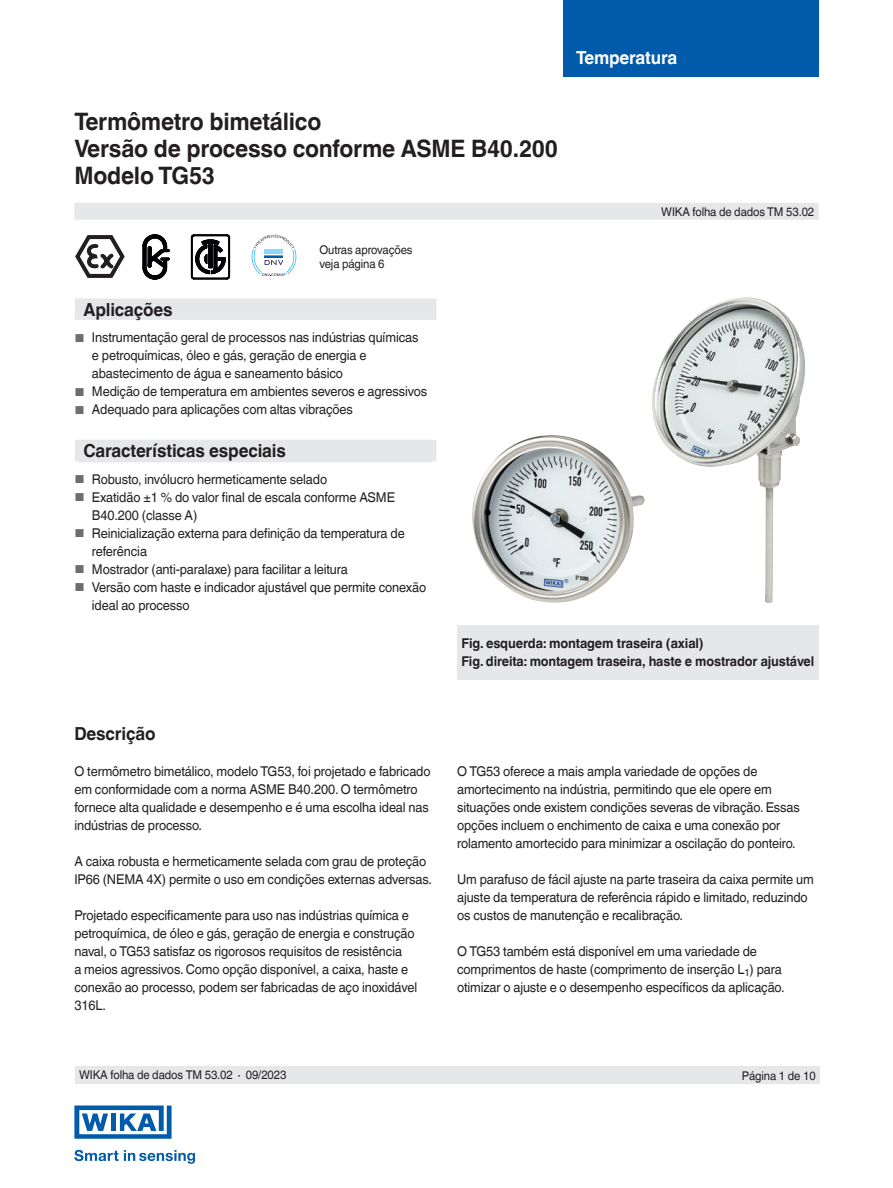
<style>
.page{position:relative;width:893px;height:1188px;background:#fff}
.page>*{position:absolute;margin:0;border:0;box-sizing:border-box;transform-origin:0 0}
.t1{font:700 24px/27px "Helvetica World";letter-spacing:-.01em;color:#231f20;scale:.95 1}
.t2{font:700 18px "Helvetica World";letter-spacing:-.01em;color:#231f20;scale:.95 1}
.t3{font:700 18px "Helvetica World";letter-spacing:-.01em;color:#fff;scale:.95 1}
.t4{font:13.5px/18px "Helvetica World";letter-spacing:-.01em;color:#231f20;scale:.95 1}
.t5{font:700 13.5px/18px "Helvetica World";letter-spacing:-.01em;color:#231f20;scale:.95 1}
.t6{font:12px/13.5px "Helvetica World";letter-spacing:-.01em;color:#231f20;scale:.95 1}
.s1{font-size:11.55px;color:#6c6d70}
</style>
<div class="page">
<div style="left:563px;top:0;width:256px;height:77px;background:#015aaa"></div>
<svg style="left:74px;top:1150px;width:121px;height:14px"></svg>
<svg style="left:74px;top:1106px;width:98px;height:33px"></svg>
<div style="left:74px;top:203px;width:745px;height:17px;background:#e6e7e9"></div>
<div style="left:457px;top:625px;width:362px;height:54px;background:#e6e7e9"></div>
<svg style="left:75px;top:235px;width:50px;height:43px"></svg>
<svg style="left:143px;top:235px;width:26px;height:44px"></svg>
<svg style="left:191px;top:235px;width:39px;height:44px"></svg>
<svg style="left:252px;top:235px;width:44px;height:41px"></svg>
<img style="left:472px;top:435px;width:173px;height:168px">
<img style="left:652px;top:297px;width:154px;height:306px">
<svg style="left:75px;top:298px;width:361px;height:163px"></svg>
<div style="left:79px;top:440px;width:353px;height:22px;background:#e6e7e9"></div>
<div style="left:75px;top:1066px;width:744px;height:18px;background:#e6e7e9"></div>
<h1 class="t1" style="left:74px;top:108px;width:510px">Termômetro bimetálico<br>Versão de processo conforme ASME B40.200<br>Modelo TG53</h1>
<p class="t6" style="left:319px;top:244px;width:100px">Outras aprovações veja página 6</p>
<h2 class="t2" style="left:83px;top:299px;width:95px">Aplicações</h2>
<p class="t4" style="left:92px;top:329px;width:345px;text-indent:-17px"><span class="s1">■</span> Instrumentação geral de processos nas indústrias químicas e petroquímicas, óleo e gás, geração de energia e abastecimento de água e saneamento básico</p>
<p class="t4" style="left:75px;top:383px;width:372px"><span class="s1">■</span> Medição de temperatura em ambientes severos e agressivos</p>
<p class="t4" style="left:75px;top:401px;width:294px"><span class="s1">■</span> Adequado para aplicações com altas vibrações</p>
<h2 class="t2" style="left:83px;top:440px;width:215px">Características especiais</h2>
<p class="t4" style="left:75px;top:470px;width:267px"><span class="s1">■</span> Robusto, invólucro hermeticamente selado</p>
<p class="t4" style="left:92px;top:488px;width:321px;text-indent:-17px"><span class="s1">■</span> Exatidão ±1 % do valor final de escala conforme ASME<br>B40.200 (classe A)</p>
<p class="t4" style="left:92px;top:524px;width:331px;text-indent:-17px"><span class="s1">■</span> Reinicialização externa para definição da temperatura de referência</p>
<p class="t4" style="left:75px;top:560px;width:289px"><span class="s1">■</span> Mostrador (anti-paralaxe) para facilitar a leitura</p>
<p class="t4" style="left:92px;top:578px;width:353px;text-indent:-17px"><span class="s1">■</span> Versão com haste e indicador ajustável que permite conexão ideal ao processo</p>
<h2 class="t3" style="left:576px;top:47px;width:108px">Temperatura</h2>
<p class="t6" style="left:661px;top:205px;width:163px">WIKA folha de dados TM 53.02</p>
<h2 class="t2" style="left:74px;top:723px;width:87px">Descrição</h2>
<p class="t4" style="left:74px;top:762px;width:376px">O termômetro bimetálico, modelo TG53, foi projetado e fabricado em conformidade com a norma ASME B40.200. O termômetro fornece alta qualidade e desempenho e é uma escolha ideal nas indústrias de processo.</p>
<p class="t4" style="left:74px;top:852px;width:378px">A caixa robusta e hermeticamente selada com grau de proteção<br>IP66 (NEMA 4X) permite o uso em condições externas adversas.</p>
<p class="t4" style="left:74px;top:906px;width:362px">Projetado especificamente para uso nas indústrias química e petroquímica, de óleo e gás, geração de energia e construção naval, o TG53 satisfaz os rigorosos requisitos de resistência<br>a meios agressivos. Como opção disponível, a caixa, haste e conexão ao processo, podem ser fabricadas de aço inoxidável 316L.</p>
<p class="t5" style="left:461px;top:634px;width:373px">Fig. esquerda: montagem traseira (axial)<br>Fig. direita: montagem traseira, haste e mostrador ajustável</p>
<p class="t4" style="left:457px;top:763px;width:362px">O TG53 oferece a mais ampla variedade de opções de amortecimento na indústria, permitindo que ele opere em situações onde existem condições severas de vibração. Essas opções incluem o enchimento de caixa e uma conexão por rolamento amortecido para minimizar a oscilação do ponteiro.</p>
<p class="t4" style="left:457px;top:871px;width:377px">Um parafuso de fácil ajuste na parte traseira da caixa permite um ajuste da temperatura de referência rápido e limitado, reduzindo os custos de manutenção e recalibração.</p>
<p class="t4" style="left:457px;top:943px;width:346px">O TG53 também está disponível em uma variedade de comprimentos de haste (comprimento de inserção L<sub>1</sub>) para otimizar o ajuste e o desempenho específicos da aplicação.</p>
<p class="t6" style="left:79px;top:1068px;width:220px">WIKA folha de dados TM 53.02 ∙ 09/2023</p>
<p class="t6" style="left:742px;top:1069px;width:79px">Página 1 de 10</p>
</div>
